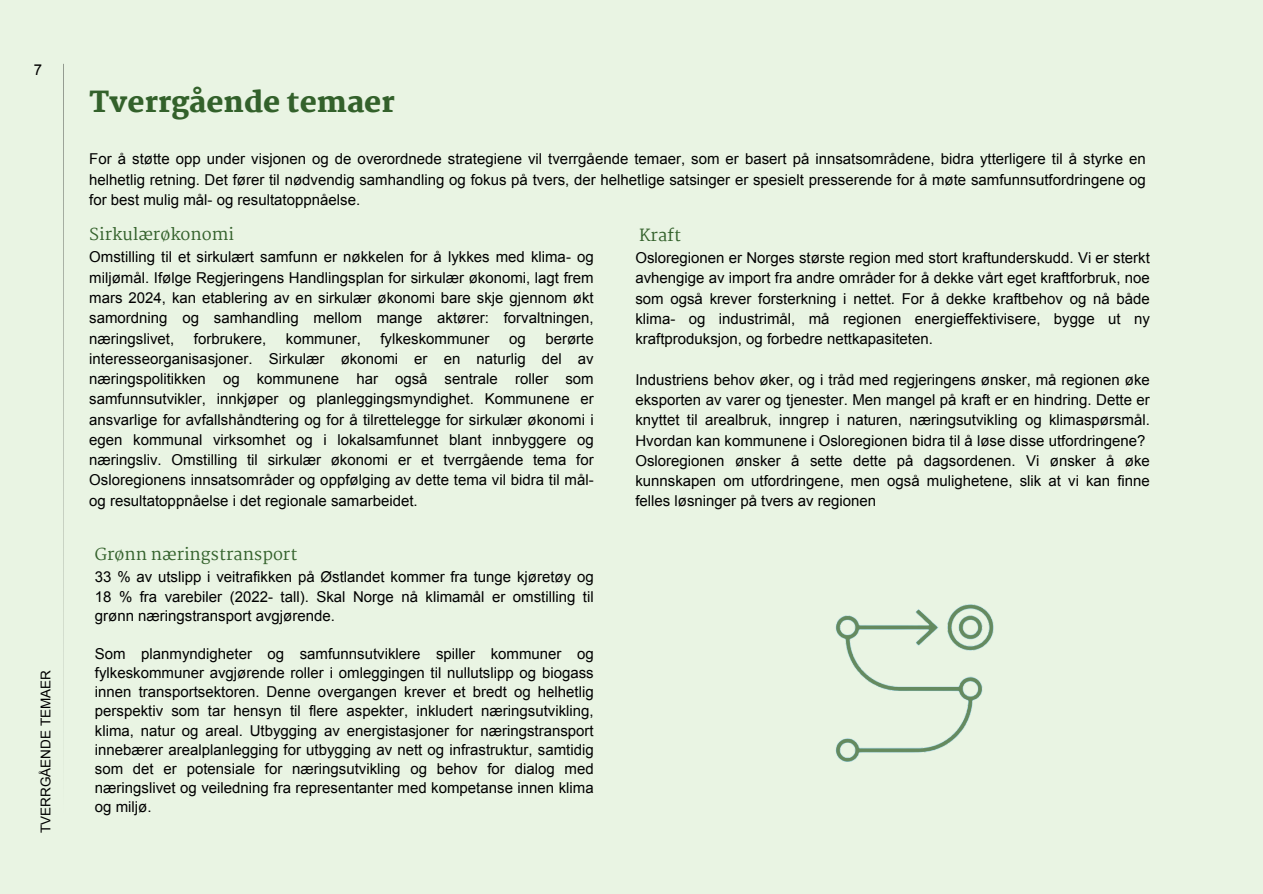
<style>
.page{position:relative;width:1263px;height:894px;background:#fff}
.page>*{position:absolute;margin:0;border:0;box-sizing:border-box;transform-origin:0 0}
.t1{font:800 28.5px "Martel";color:#33612b}
.t2{font:16.5px "Martel";color:#33612b}
.t3{font:15px/20.2px "Arial";color:#000;text-align:justify}
.t4{font:13.5px "Arial";color:#000}
</style>
<div class="page">
<div style="left:0;top:0;width:1263px;height:893px;background:#e9f4e3"></div>
<hr style="left:64px;top:64px;width:1px;height:764px;background:#000">
<img style="left:835px;top:604px;width:159px;height:158px">
<p class="t3" style="left:34px;top:60px;width:10px">7</p>
<h1 class="t4" style="left:38px;top:832px;width:164px;rotate:-90deg">TVERRGÅENDE TEMAER</h1>
<h2 class="t1" style="left:89px;top:86px;width:307px">Tverrgående temaer</h2>
<p class="t3" style="left:89px;top:149px;width:1058px">For å støtte opp under visjonen og de overordnede strategiene vil tverrgående temaer, som er basert på innsatsområdene, bidra ytterligere til å styrke en helhetlig retning. Det fører til nødvendig samhandling og fokus på tvers, der helhetlige satsinger er spesielt presserende for å møte samfunnsutfordringene og for best mulig mål- og resultatoppnåelse.</p>
<h2 class="t2" style="left:89px;top:224px;width:146px">Sirkulærøkonomi</h2>
<h2 class="t3" style="left:89px;top:247px;width:506px">Omstilling til et sirkulært samfunn er nøkkelen for å lykkes med klima- og miljømål. Ifølge Regjeringens Handlingsplan for sirkulær økonomi, lagt frem mars 2024, kan etablering av en sirkulær økonomi bare skje gjennom økt samordning og samhandling mellom mange aktører: forvaltningen, næringslivet,</h2>
<h2 class="t3" style="left:194px;top:328px;width:74px">forbrukere,</h2>
<h2 class="t3" style="left:286px;top:328px;width:76px">kommuner,</h2>
<h2 class="t3" style="left:380px;top:328px;width:111px">fylkeskommuner</h2>
<h2 class="t3" style="left:509px;top:328px;width:18px">og</h2>
<h2 class="t3" style="left:89px;top:328px;width:506px;text-indent:456px">berørte interesseorganisasjoner. Sirkulær økonomi er en naturlig del av næringspolitikken og kommunene har også sentrale roller som samfunnsutvikler, innkjøper og planleggingsmyndighet. Kommunene er ansvarlige for avfallshåndtering og for å tilrettelegge for sirkulær økonomi i egen kommunal virksomhet og i lokalsamfunnet blant innbyggere og næringsliv. Omstilling til sirkulær økonomi er et tverrgående tema for Osloregionens innsatsområder og oppfølging av dette tema vil bidra til mål&shy;og resultatoppnåelse i det regionale samarbeidet.</h2>
<h2 class="t2" style="left:95px;top:544px;width:204px">Grønn næringstransport</h2>
<h2 class="t3" style="left:95px;top:567px;width:500px;line-height:19.2px">33 % av utslipp i veitrafikken på Østlandet kommer fra tunge kjøretøy og 18 % fra varebiler (2022- tall). Skal Norge nå klimamål er omstilling til grønn næringstransport avgjørende.</h2>
<h2 class="t3" style="left:95px;top:644px;width:500px;line-height:19.2px">Som planmyndigheter og samfunnsutviklere spiller kommuner og fylkeskommuner avgjørende roller i omleggingen til nullutslipp og biogass innen transportsektoren. Denne overgangen krever et bredt og helhetlig perspektiv som tar hensyn til flere aspekter, inkludert næringsutvikling, klima, natur og areal. Utbygging av energistasjoner for næringstransport innebærer arealplanlegging for utbygging av nett og infrastruktur, samtidig som det er potensiale for næringsutvikling og behov for dialog med næringslivet og veiledning fra representanter med kompetanse innen klima og miljø.</h2>
<h2 class="t2" style="left:639px;top:225px;width:43px">Kraft</h2>
<h2 class="t3" style="left:635px;top:248px;width:516px">Osloregionen er Norges største region med stort kraftunderskudd. Vi er sterkt avhengige av import fra andre områder for å dekke vårt eget kraftforbruk, noe som også krever forsterkning i nettet. For å dekke kraftbehov og nå både klima- og industrimål, må regionen energieffektivisere, bygge ut ny kraftproduksjon, og forbedre nettkapasiteten.</h2>
<h2 class="t3" style="left:635px;top:369px;width:516px;text-align:left">Industriens behov øker, og i tråd med regjeringens ønsker, må regionen øke eksporten av varer og tjenester. Men mangel på kraft er en hindring. Dette er knyttet til arealbruk, inngrep i naturen, næringsutvikling og klimaspørsmål.<br>Hvordan kan kommunene i Osloregionen bidra til å løse disse utfordringene?<br>Osloregionen ønsker å sette dette på dagsordenen. Vi ønsker å øke kunnskapen om utfordringene, men også mulighetene, slik at vi kan finne felles løsninger på tvers av regionen</h2>
</div>
